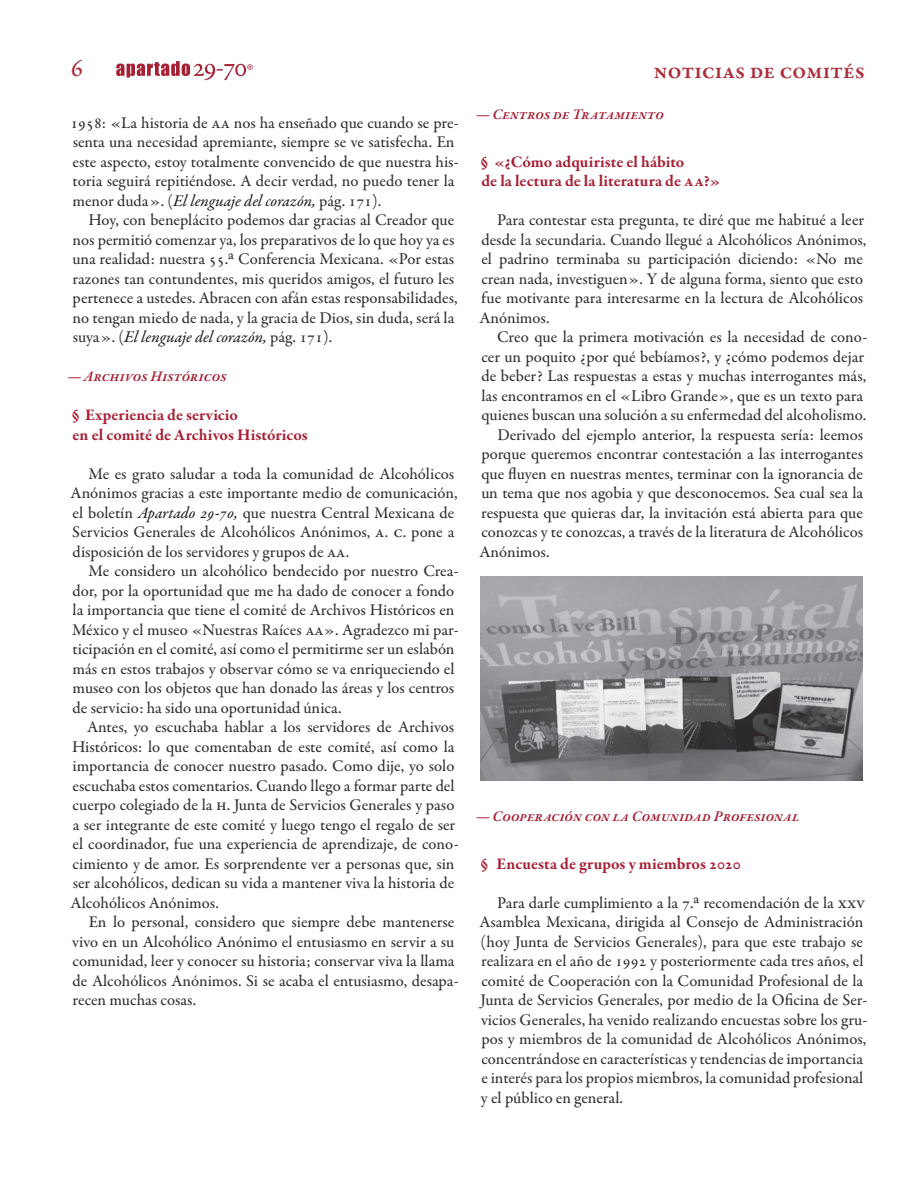
<style>
.page{position:relative;width:918px;height:1188px;background:#fff}
.page>*{position:absolute;margin:0;border:0;box-sizing:border-box;transform-origin:0 0}
.t1{font:500 27px "Garamond Premr Pro";color:#ad2f3d}
.Antetítulo{font:600 22.5px "Garamond Premr Pro";color:#ad2f3d}
.Ordinario{font:500 16.5px/19.5px "Garamond Premr Pro";color:#312f30}
.Subtítulo_1{font:700 16.5px/19.5px "Garamond Premr Pro";color:#a62035}
.Titulillo{font:700 16.5px/19.5px "Garamond Premr Pro";letter-spacing:.015em;color:#a62035}
.Titulillo-2{font:italic 600 15px "Garamond Premr Pro";letter-spacing:.01em;color:#a62035}
.s1{font-family:"Garamond Premr Pro Med It";font-weight:400;color:#231f20}
.s2{font-family:"Freight Text Pro"}
.s3{color:#ad2f3d}
</style>
<div class="page">
<svg style="left:116px;top:61px;width:137px;height:19px"></svg>
<img style="left:481px;top:576px;width:381px;height:204px">
<h1 class="t1" style="left:71px;top:52px;width:14px">6</h1>
<p class="Antetítulo" style="left:654px;top:58px;width:212px">noticias de comités</p>
<p class="Ordinario" style="left:70px;top:113px;width:390px">1958: «La historia de aa nos ha enseñado que cuando se pre&shy;senta una necesidad apremiante, siempre se ve satisfecha. En este aspecto, estoy totalmente convencido de que nuestra his&shy;toria seguirá repitiéndose. A decir verdad, no puedo tener la menor duda». (<span class="s1">El lenguaje del corazón,</span> pág. 171).</p>
<p class="Ordinario" style="left:72px;top:210px;width:387px;text-indent:16px">Hoy, con beneplácito podemos dar gracias al Creador que nos permitió comenzar ya, los preparativos de lo que hoy ya es una realidad: nuestra 55.<span class="s2">ª</span> Conferencia Mexicana. «Por estas razones tan contundentes, mis queridos amigos, el futuro les pertenece a ustedes. Abracen con afán estas responsabilidades, no tengan miedo de nada, y la gracia de Dios, sin duda, será la suya». (<span class="s1">El lenguaje del corazón,</span> pág. 171).</p>
<p class="Titulillo-2" style="left:67px;top:367px;width:161px">—Archivos Históricos</p>
<p class="Titulillo" style="left:72px;top:405px;width:238px">§ Experiencia de servicio<br>en el comité de Archivos Históricos</p>
<p class="Ordinario" style="left:71px;top:464px;width:388px;text-indent:18px">Me es grato saludar a toda la comunidad de Alcohólicos Anónimos gracias a este importante medio de comunicación, el boletín <span class="s1">Apartado 29-70,</span> que nuestra Central Mexicana de Servicios Generales de Alcohólicos Anónimos, a. c. pone a disposición de los servidores y grupos de aa.</p>
<p class="Ordinario" style="left:72px;top:561px;width:388px;text-indent:16px">Me considero un alcohólico bendecido por nuestro Crea&shy;dor, por la oportunidad que me ha dado de conocer a fondo la importancia que tiene el comité de Archivos Históricos en México y el museo «Nuestras Raíces aa». Agradezco mi par&shy;ticipación en el comité, así como el permitirme ser un eslabón más en estos trabajos y observar cómo se va enriqueciendo el museo con los objetos que han donado las áreas y los centros de servicio: ha sido una oportunidad única.</p>
<p class="Ordinario" style="left:71px;top:717px;width:389px;text-indent:16px">Antes, yo escuchaba hablar a los servidores de Archivos Históricos: lo que comentaban de este comité, así como la importancia de conocer nuestro pasado. Como dije, yo solo escuchaba estos comentarios. Cuando llego a formar parte del cuerpo colegiado de la h. Junta de Servicios Generales y paso a ser integrante de este comité y luego tengo el regalo de ser el coordinador, fue una experiencia de aprendizaje, de cono&shy;cimiento y de amor. Es sorprendente ver a personas que, sin ser alcohólicos, dedican su vida a mantener viva la historia de Alcohólicos Anónimos.</p>
<p class="Ordinario" style="left:72px;top:912px;width:388px;text-indent:16px">En lo personal, considero que siempre debe mantenerse vivo en un Alcohólico Anónimo el entusiasmo en servir a su comunidad, leer y conocer su historia; conservar viva la llama de Alcohólicos Anónimos. Si se acaba el entusiasmo, desapa&shy;recen muchas cosas.</p>
<p class="Titulillo-2" style="left:476px;top:105px;width:190px">—Centros de Tratamiento</p>
<p class="Subtítulo_1" style="left:481px;top:152px;width:242px">§ «¿Cómo adquiriste el hábito<br>de la lectura de la literatura de <span class="s3">aa</span>?»</p>
<p class="Ordinario" style="left:479px;top:210px;width:388px;text-indent:18px">Para contestar esta pregunta, te diré que me habitué a leer desde la secundaria. Cuando llegué a Alcohólicos Anónimos, el padrino terminaba su participación diciendo: «No me crean nada, investiguen». Y de alguna forma, siento que esto fue motivante para interesarme en la lectura de Alcohólicos Anónimos.</p>
<p class="Ordinario" style="left:481px;top:327px;width:387px;text-indent:16px">Creo que la primera motivación es la necesidad de cono&shy;cer un poquito ¿por qué bebíamos?, y ¿cómo podemos dejar de beber? Las respuestas a estas y muchas interrogantes más, las encontramos en el «Libro Grande», que es un texto para quienes buscan una solución a su enfermedad del alcoholismo.</p>
<p class="Ordinario" style="left:479px;top:425px;width:385px;text-align:justify;text-indent:18px">Derivado del ejemplo anterior, la respuesta sería: leemos porque queremos encontrar contestación a las interrogantes que fluyen en nuestras mentes, terminar con la ignorancia de un tema que nos agobia y que desconocemos. Sea cual sea la respuesta que quieras dar, la invitación está abierta para que conozcas y te conozcas, a través de la literatura de Alcohólicos Anónimos.</p>
<p class="Titulillo-2" style="left:476px;top:807px;width:325px">—Cooperación con la Comunidad Profesional</p>
<p class="Subtítulo_1" style="left:481px;top:854px;width:262px">§ Encuesta de grupos y miembros 2020</p>
<p class="Ordinario" style="left:479px;top:893px;width:389px;text-indent:18px">Para darle cumplimiento a la 7.<span class="s2">ª</span> recomendación de la xxv Asamblea Mexicana, dirigida al Consejo de Administración (hoy Junta de Servicios Generales), para que este trabajo se realizara en el año de 1992 y posteriormente cada tres años, el comité de Cooperación con la Comunidad Profesional de la Junta de Servicios Generales, por medio de la Oficina de Ser&shy;vicios Generales, ha venido realizando encuestas sobre los gru&shy;pos y miembros de la comunidad de Alcohólicos Anónimos, concentrándose en características y tendencias de importancia e interés para los propios miembros, la comunidad profesional y el público en general.</p>
</div>
